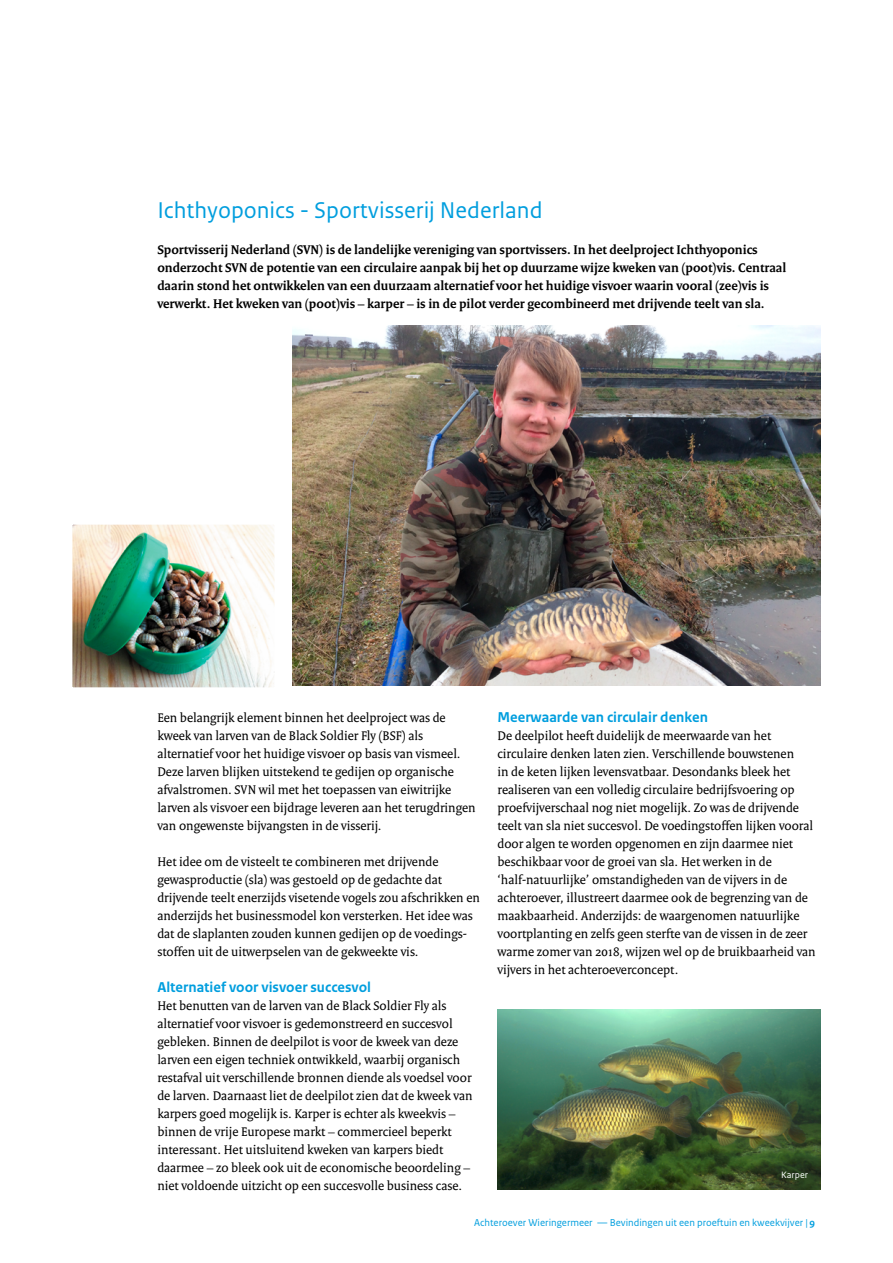
<style>
.page{position:relative;width:893px;height:1263px;background:#fff}
.page>*{position:absolute;margin:0;border:0;box-sizing:border-box;transform-origin:0 0}
.t1{font:24px "Rijksoverheid Sans Text Regular 2";color:#009ede}
.t2{font:700 15px "Rijksoverheid Sans Text";color:#009ede}
.t3{font:13.5px/18px "Rijksoverheid Serif";color:#000}
.t4{font:700 13.5px/18px "Rijksoverheid Serif";color:#000}
.t5{font:10.5px "Rijksoverheid Sans Text";color:#009ede}
.t6{font:9.75px "Rijksoverheid Sans Text Regular 2";color:#fff}
.s1{font-weight:700}
</style>
<div class="page">
<img style="left:293px;top:326px;width:528px;height:360px">
<img style="left:497px;top:1010px;width:324px;height:180px">
<img style="left:73px;top:526px;width:200px;height:160px">
<div style="left:63px;top:516px;width:220px;height:180px;border:9px solid #fff"></div>
<h1 class="t1" style="left:157px;top:196px;width:387px">Ichthyoponics - Sportvisserij Nederland</h1>
<p class="t4" style="left:157px;top:240px;width:631px">Sportvisserij Nederland (SVN) is de landelijke vereniging van sportvissers. In het deelproject Ichthyoponics onderzocht SVN de potentie van een circulaire aanpak bij het op duurzame wijze kweken van (poot)vis. Centraal daarin stond het ontwikkelen van een duurzaam alternatief voor het huidige visvoer waarin vooral (zee)vis is verwerkt. Het kweken van (poot)vis – karper – is in de pilot verder gecombineerd met drijvende teelt van sla.</p>
<p class="t3" style="left:157px;top:708px;width:320px">Een belangrijk element binnen het deelproject was de kweek van larven van de Black Soldier Fly (BSF) als alternatief voor het huidige visvoer op basis van vismeel.<br>Deze larven blijken uitstekend te gedijen op organische afvalstromen. SVN wil met het toepassen van eiwitrijke larven als visvoer een bijdrage leveren aan het terugdringen van ongewenste bijvangsten in de visserij.</p>
<p class="t3" style="left:157px;top:852px;width:324px">Het idee om de visteelt te combineren met drijvende gewasproductie (sla) was gestoeld op de gedachte dat drijvende teelt enerzijds visetende vogels zou afschrikken en anderzijds het businessmodel kon versterken. Het idee was dat de slaplanten zouden kunnen gedijen op de voedings&shy;stoffen uit de uitwerpselen van de gekweekte vis.</p>
<p class="t2" style="left:157px;top:978px;width:215px">Alternatief voor visvoer succesvol</p>
<p class="t3" style="left:157px;top:996px;width:317px">Het benutten van de larven van de Black Soldier Fly als alternatief voor visvoer is gedemonstreerd en succesvol gebleken. Binnen de deelpilot is voor de kweek van deze larven een eigen techniek ontwikkeld, waarbij organisch restafval uit verschillende bronnen diende als voedsel voor de larven. Daarnaast liet de deelpilot zien dat de kweek van karpers goed mogelijk is. Karper is echter als kweekvis – binnen de vrije Europese markt – commercieel beperkt interessant. Het uitsluitend kweken van karpers biedt daarmee – zo bleek ook uit de economische beoordeling – niet voldoende uitzicht op een succesvolle business case.</p>
<p class="t2" style="left:497px;top:708px;width:212px">Meerwaarde van circulair denken</p>
<p class="t3" style="left:497px;top:726px;width:320px">De deelpilot heeft duidelijk de meerwaarde van het circulaire denken laten zien. Verschillende bouwstenen<br>in de keten lijken levensvatbaar. Desondanks bleek het realiseren van een volledig circulaire bedrijfsvoering op proefvijverschaal nog niet mogelijk. Zo was de drijvende teelt van sla niet succesvol. De voedingstoffen lijken vooral door algen te worden opgenomen en zijn daarmee niet beschikbaar voor de groei van sla. Het werken in de ‘half-natuurlijke’ omstandigheden van de vijvers in de achteroever, illustreert daarmee ook de begrenzing van de maakbaarheid. Anderzijds: de waargenomen natuurlijke voortplanting en zelfs geen sterfte van de vissen in de zeer warme zomer van 2018, wijzen wel op de bruikbaarheid van vijvers in het achteroeverconcept.</p>
<p class="t6" style="left:781px;top:1169px;width:28px">Karper</p>
<p class="t5" style="left:474px;top:1216px;width:342px">Achteroever Wieringermeer — Bevindingen uit een proeftuin en kweekvijver | <span class="s1">9</span></p>
</div>
